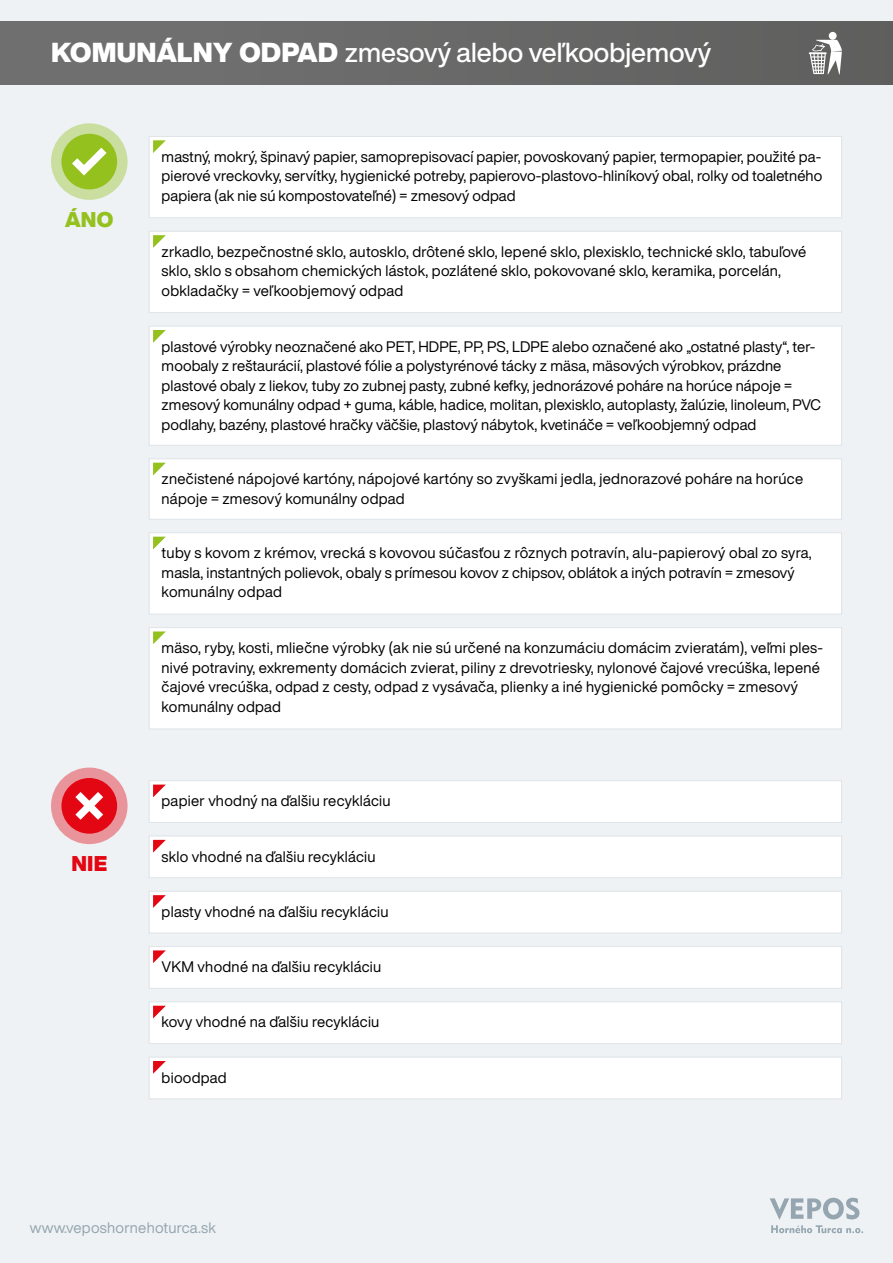
<style>
.page{position:relative;width:893px;height:1263px;background:#eef2f4}
.page>*{position:absolute;margin:0;border:0;box-sizing:border-box;transform-origin:0 0}
.t1{font:500 27px "Helvetica Now Display";color:#fff}
.t2{font:900 21px "Helvetica Now Display";color:#95c11f}
.t3{font:900 21px "Helvetica Now Display";color:#e30613}
.t4{font:15px/19.5px "Helvetica Now Display";letter-spacing:.01em;color:#000}
.t5{font:15px "Helvetica Now Display";letter-spacing:.02em;color:#95a6b0}
.s1{font-weight:900}
</style>
<div class="page">
<div style="left:0;top:21px;width:893px;height:64px;background:#6a6969"></div>
<svg style="left:770px;top:1198px;width:89px;height:21px"></svg>
<svg style="left:771px;top:1225px;width:92px;height:8px"></svg>
<svg style="left:51px;top:123px;width:77px;height:77px;background:#cadea0"></svg>
<div style="left:61px;top:134px;width:56px;height:55px;background:#95c11f;border-radius:50%"></div>
<svg style="left:72px;top:148px;width:35px;height:27px"></svg>
<svg style="left:51px;top:767px;width:77px;height:77px;background:#e9979d"></svg>
<div style="left:61px;top:778px;width:56px;height:56px;background:#e30613;border-radius:50%"></div>
<svg style="left:75px;top:792px;width:28px;height:28px"></svg>
<div style="left:149px;top:780px;width:693px;height:43px;background:#fff;border:1px solid #dee4e9"></div>
<div style="left:149px;top:836px;width:693px;height:42px;background:#fff;border:1px solid #dee4e9"></div>
<div style="left:149px;top:891px;width:693px;height:42px;background:#fff;border:1px solid #dee4e9"></div>
<div style="left:149px;top:946px;width:693px;height:43px;background:#fff;border:1px solid #dee4e9"></div>
<div style="left:149px;top:1001px;width:693px;height:43px;background:#fff;border:1px solid #dee4e9"></div>
<div style="left:149px;top:1057px;width:693px;height:42px;background:#fff;border:1px solid #dee4e9"></div>
<div style="left:149px;top:136px;width:693px;height:82px;background:#fff;border:1px solid #dee4e9"></div>
<div style="left:149px;top:231px;width:693px;height:82px;background:#fff;border:1px solid #dee4e9"></div>
<div style="left:149px;top:532px;width:693px;height:82px;background:#fff;border:1px solid #dee4e9"></div>
<div style="left:149px;top:627px;width:693px;height:102px;background:#fff;border:1px solid #dee4e9"></div>
<div style="left:149px;top:458px;width:693px;height:62px;background:#fff;border:1px solid #dee4e9"></div>
<div style="left:149px;top:326px;width:693px;height:120px;background:#fff;border:1px solid #dee4e9"></div>
<svg style="left:153px;top:784px;width:13px;height:13px"></svg>
<svg style="left:153px;top:840px;width:13px;height:13px"></svg>
<svg style="left:153px;top:895px;width:13px;height:13px"></svg>
<svg style="left:153px;top:950px;width:13px;height:13px"></svg>
<svg style="left:153px;top:1006px;width:13px;height:12px"></svg>
<svg style="left:153px;top:1061px;width:13px;height:13px"></svg>
<svg style="left:153px;top:140px;width:13px;height:13px"></svg>
<svg style="left:153px;top:235px;width:13px;height:13px"></svg>
<svg style="left:153px;top:537px;width:13px;height:12px"></svg>
<svg style="left:153px;top:631px;width:13px;height:13px"></svg>
<svg style="left:153px;top:463px;width:13px;height:12px"></svg>
<svg style="left:153px;top:330px;width:13px;height:13px"></svg>
<svg style="left:809px;top:32px;width:33px;height:42px"></svg>
<h1 class="t1" style="left:51px;top:34px;width:662px"><span class="s1">KOMUNÁLNY ODPAD</span> zmesový alebo veľkoobjemový</h1>
<h2 class="t2" style="left:65px;top:205px;width:50px">ÁNO</h2>
<h2 class="t3" style="left:71px;top:849px;width:37px">NIE</h2>
<p class="t4" style="left:162px;top:147px;width:662px;text-align:justify">mastný, mokrý, špinavý papier, samoprepisovací papier, povoskovaný papier, termopapier, použité pa&shy;pierové vreckovky, servítky, hygienické potreby, papierovo-plastovo-hliníkový obal, rolky od toaletného papiera (ak nie sú kompostovateľné) = zmesový odpad</p>
<p class="t4" style="left:162px;top:242px;width:646px">zrkadlo, bezpečnostné sklo, autosklo, drôtené sklo, lepené sklo, plexisklo, technické sklo, tabuľové sklo, sklo s obsahom chemických lástok, pozlátené sklo, pokovované sklo, keramika, porcelán, obkladačky = veľkoobjemový odpad</p>
<p class="t4" style="left:162px;top:336px;width:661px">plastové výrobky neoznačené ako PET, HDPE, PP, PS, LDPE alebo označené ako „ostatné plasty“, ter&shy;moobaly z reštaurácií, plastové fólie a polystyrénové tácky z mäsa, mäsových výrobkov, prázdne plastové obaly z liekov, tuby zo zubnej pasty, zubné kefky, jednorázové poháre na horúce nápoje = zmesový komunálny odpad + guma, káble, hadice, molitan, plexisklo, autoplasty, žalúzie, linoleum, PVC podlahy, bazény, plastové hračky väčšie, plastový nábytok, kvetináče = veľkoobjemný odpad</p>
<p class="t4" style="left:162px;top:469px;width:643px">znečistené nápojové kartóny, nápojové kartóny so zvyškami jedla, jednorazové poháre na horúce nápoje = zmesový komunálny odpad</p>
<p class="t4" style="left:162px;top:543px;width:652px">tuby s kovom z krémov, vrecká s kovovou súčasťou z rôznych potravín, alu-papierový obal zo syra, masla, instantných polievok, obaly s prímesou kovov z chipsov, oblátok a iných potravín = zmesový komunálny odpad</p>
<p class="t4" style="left:162px;top:638px;width:663px">mäso, ryby, kosti, mliečne výrobky (ak nie sú určené na konzumáciu domácim zvieratám), veľmi ples&shy;nivé potraviny, exkrementy domácich zvierat, piliny z drevotriesky, nylonové čajové vrecúška, lepené čajové vrecúška, odpad z cesty, odpad z vysávača, plienky a iné hygienické pomôcky = zmesový komunálny odpad</p>
<p class="t4" style="left:162px;top:791px;width:231px">papier vhodný na ďalšiu recykláciu</p>
<p class="t4" style="left:162px;top:846px;width:215px">sklo vhodné na ďalšiu recykláciu</p>
<p class="t4" style="left:162px;top:901px;width:228px">plasty vhodné na ďalšiu recykláciu</p>
<p class="t4" style="left:162px;top:957px;width:221px">VKM vhodné na ďalšiu recykláciu</p>
<p class="t4" style="left:162px;top:1012px;width:219px">kovy vhodné na ďalšiu recykláciu</p>
<p class="t4" style="left:162px;top:1067px;width:67px">bioodpad</p>
<p class="t5" style="left:30px;top:1217px;width:188px">www.veposhornehoturca.sk</p>
</div>
